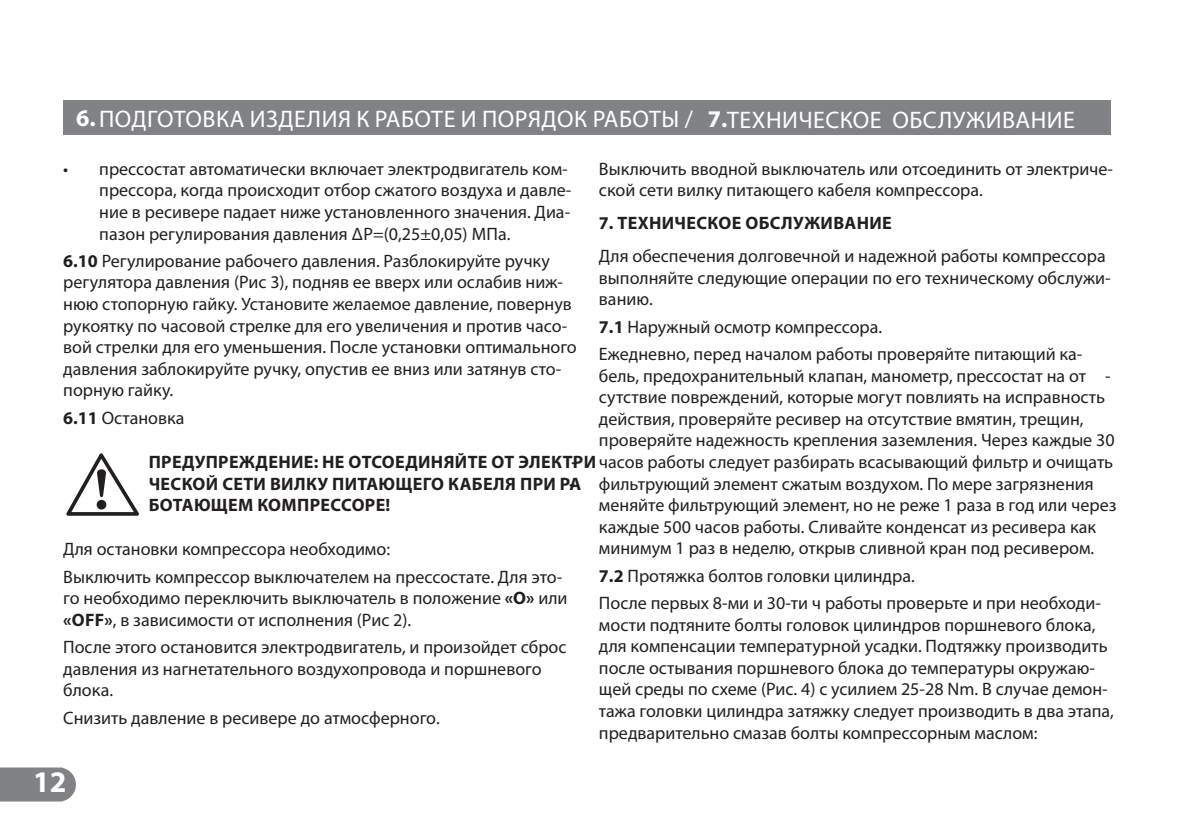
<style>
.page{position:relative;width:1191px;height:838px;background:#fff}
.page>*{position:absolute;margin:0;border:0;box-sizing:border-box;transform-origin:0 0}
.t1{font:700 30px "Myriad Pro";color:#fff}
.t2{font:24px "Myriad Pro";letter-spacing:.02em;color:#fff}
.t3{font:18px/21.6px "Myriad Pro";color:#231f20}
.t4{font:700 18px/21.6px "Myriad Pro";letter-spacing:.02em;color:#231f20}
.s1{font-weight:700}
.s2{font-weight:400}
</style>
<div class="page">
<svg style="left:0;top:768px;width:76px;height:34px;background:#87898c"></svg>
<div style="left:63px;top:100px;width:1047px;height:34px;background:#808285"></div>
<svg style="left:66px;top:453px;width:73px;height:63px"></svg>
<h2 class="t2" style="left:76px;top:109px;width:1000px"><span class="s1">6.</span>ПОДГОТОВКА ИЗДЕЛИЯ К РАБОТЕ И ПОРЯДОК РАБОТЫ / <span class="s1">7.</span>ТЕХНИЧЕСКОЕ ОБСЛУЖИВАНИЕ</h2>
<p class="t3" style="left:598px;top:159px;width:515px">Выключить вводной выключатель или отсоединить от электриче&shy;ской сети вилку питающего кабеля компрессора.</p>
<p class="t4" style="left:598px;top:214px;width:294px">7. ТЕХНИЧЕСКОЕ ОБСЛУЖИВАНИЕ</p>
<p class="t3" style="left:598px;top:247px;width:513px">Для обеспечения долговечной и надежной работы компрессора выполняйте следующие операции по его техническому обслужи&shy;ванию.</p>
<p class="t3" style="left:598px;top:315px;width:485px;line-height:27.2px"><span class="s1">7.1</span> Наружный осмотр компрессора.<br>Ежедневно, перед началом работы проверяйте питающий ка-</p>
<p class="t3" style="left:598px;top:366px;width:517px">бель, предохранительный клапан, манометр, прессостат на от - сутствие повреждений, которые могут повлиять на исправность действия, проверяйте ресивер на отсутствие вмятин, трещин, проверяйте надежность крепления заземления. Через каждые 30</p>
<p class="t3" style="left:598px;top:474px;width:519px">фильтрующий элемент сжатым воздухом. По мере загрязнения меняйте фильтрующий элемент, но не реже 1 раза в год или через каждые 500 часов работы. Сливайте конденсат из ресивера как минимум 1 раз в неделю, открыв сливной кран под ресивером.</p>
<p class="t3" style="left:598px;top:564px;width:503px;line-height:27.2px"><span class="s1">7.2</span> Протяжка болтов головки цилиндра.<br>После первых 8-ми и 30-ти ч работы проверьте и при необходи-</p>
<p class="t3" style="left:598px;top:615px;width:516px">мости подтяните болты головок цилиндров поршневого блока, для компенсации температурной усадки. Подтяжку производить после остывания поршневого блока до температуры окружаю&shy;щей среды по схеме (Рис. 4) с усилием 25-28 Nm. В случае демон&shy;тажа головки цилиндра затяжку следует производить в два этапа, предварительно смазав болты компрессорным маслом:</p>
<p class="t3" style="left:99px;top:159px;width:473px;text-indent:-36px">• прессостат автоматически включает электродвигатель ком&shy;прессора, когда происходит отбор сжатого воздуха и давле&shy;ние в ресивере падает ниже установленного значения. Диа&shy;пазон регулирования давления ΔР=(0,25±0,05) МПа.</p>
<p class="t3" style="left:63px;top:252px;width:515px"><span class="s1">6.10</span> Регулирование рабочего давления. Разблокируйте ручку регулятора давления (Рис 3), подняв ее вверх или ослабив ниж&shy;нюю стопорную гайку. Установите желаемое давление, повернув рукоятку по часовой стрелке для его увеличения и против часо&shy;вой стрелки для его уменьшения. После установки оптимального давления заблокируйте ручку, опустив ее вниз или затянув сто&shy;порную гайку.</p>
<p class="t3" style="left:63px;top:408px;width:123px"><span class="s1">6.11</span> Остановка</p>
<p class="t4" style="left:149px;top:453px;width:965px">ПРЕДУПРЕЖДЕНИЕ: НЕ ОТСОЕДИНЯЙТЕ ОТ ЭЛЕКТ-РИ<span class="s2">часов работы следует разбирать всасывающий фильтр и очищать<br></span>ЧЕСКОЙ СЕТИ ВИЛКУ ПИТАЮЩЕГО КАБЕЛЯ ПРИ Р-А<br>БОТАЮЩЕМ КОМПРЕССОРЕ!</p>
<p class="t3" style="left:63px;top:537px;width:500px;line-height:27.2px">Для остановки компрессора необходимо:<br>Выключить компрессор выключателем на прессостате. Для это-</p>
<p class="t3" style="left:63px;top:589px;width:505px">го необходимо переключить выключатель в положение <span class="s1">«О»</span> или <span class="s1">«OFF»</span>, в зависимости от исполнения (Рис 2).</p>
<p class="t3" style="left:63px;top:638px;width:504px">После этого остановится электродвигатель, и произойдет сброс давления из нагнетательного воздухопровода и поршневого блока.</p>
<p class="t3" style="left:63px;top:708px;width:378px">Снизить давление в ресивере до атмосферного.</p>
<h1 class="t1" style="left:33px;top:770px;width:35px">12</h1>
</div>
